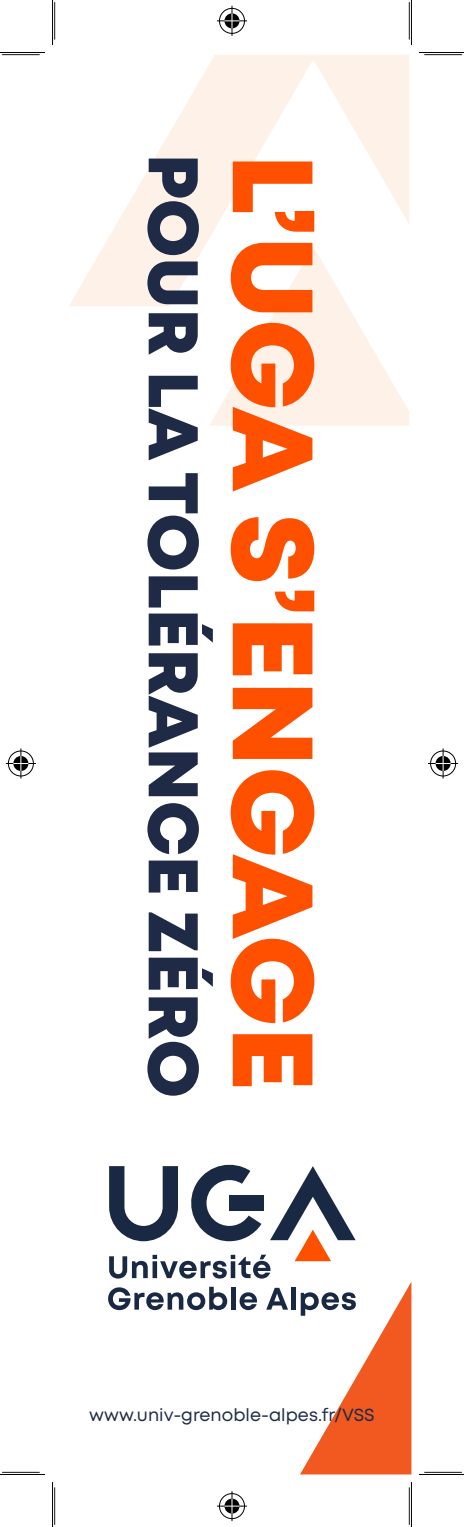
<style>
.page{position:relative;width:464px;height:1527px;background:#fff}
.page>*{position:absolute;margin:0;border:0;box-sizing:border-box;transform-origin:0 0}
.t1{font:800 113.75px "Mont";color:#ff5000}
.t2{font:800 70px "Mont";color:#1f2b46}
.t3{font:17.5px "Mont";color:#1f2b46}
</style>
<div class="page">
<svg style="left:210px;top:306px;width:199px;height:120px;fill:#fef1e8"></svg>
<svg style="left:69px;top:55px;width:340px;height:251px"></svg>
<svg style="left:108px;top:1164px;width:303px;height:310px"></svg>
<svg style="left:2px;top:1471px;width:38px;height:1px"></svg>
<svg style="left:424px;top:1471px;width:37px;height:1px"></svg>
<svg style="left:408px;top:2px;width:1px;height:38px"></svg>
<svg style="left:408px;top:1487px;width:1px;height:37px"></svg>
<hr style="left:2px;top:54px;width:38px;height:1px;background:#000">
<hr style="left:424px;top:54px;width:37px;height:1px;background:#000">
<hr style="left:2px;top:1472px;width:38px;height:1px;background:#000">
<hr style="left:424px;top:1472px;width:37px;height:1px;background:#000">
<hr style="left:54px;top:2px;width:1px;height:38px;background:#000">
<hr style="left:54px;top:1487px;width:1px;height:37px;background:#000">
<hr style="left:409px;top:2px;width:1px;height:38px;background:#000">
<hr style="left:409px;top:1487px;width:1px;height:37px;background:#000">
<hr style="left:0;top:52px;width:45px;height:1px;background:#000">
<hr style="left:419px;top:52px;width:45px;height:1px;background:#000">
<hr style="left:0;top:1474px;width:45px;height:1px;background:#000">
<hr style="left:419px;top:1474px;width:45px;height:1px;background:#000">
<hr style="left:52px;top:0;width:1px;height:45px;background:#000">
<hr style="left:52px;top:1482px;width:1px;height:45px;background:#000">
<hr style="left:411px;top:0;width:1px;height:45px;background:#000">
<hr style="left:411px;top:1482px;width:1px;height:45px;background:#000">
<div style="left:218px;top:7px;width:28px;height:28px;border:3px solid #fff;border-radius:50%"></div>
<hr style="left:217px;top:19px;width:30px;height:3px;background:#fff">
<hr style="left:230px;top:6px;width:3px;height:30px;background:#fff">
<div style="left:223px;top:12px;width:18px;height:18px;border:3px solid #fff;border-radius:50%"></div>
<div style="left:219px;top:8px;width:26px;height:26px;border:1px solid #000;border-radius:50%"></div>
<hr style="left:217px;top:20px;width:30px;height:1px;background:#000">
<hr style="left:231px;top:6px;width:1px;height:30px;background:#000">
<svg style="left:224px;top:13px;width:15px;height:15px"></svg>
<div style="left:218px;top:1492px;width:28px;height:28px;border:3px solid #fff;border-radius:50%"></div>
<hr style="left:217px;top:1504px;width:30px;height:3px;background:#fff">
<hr style="left:230px;top:1491px;width:3px;height:30px;background:#fff">
<div style="left:223px;top:1497px;width:18px;height:18px;border:3px solid #fff;border-radius:50%"></div>
<div style="left:219px;top:1493px;width:26px;height:26px;border:1px solid #000;border-radius:50%"></div>
<hr style="left:217px;top:1505px;width:30px;height:1px;background:#000">
<hr style="left:231px;top:1491px;width:1px;height:30px;background:#000">
<svg style="left:224px;top:1498px;width:15px;height:15px"></svg>
<div style="left:7px;top:749px;width:28px;height:28px;border:3px solid #fff;border-radius:50%"></div>
<hr style="left:6px;top:762px;width:30px;height:3px;background:#fff">
<hr style="left:19px;top:748px;width:3px;height:30px;background:#fff">
<div style="left:12px;top:754px;width:18px;height:18px;border:3px solid #fff;border-radius:50%"></div>
<div style="left:8px;top:750px;width:26px;height:26px;border:1px solid #000;border-radius:50%"></div>
<hr style="left:6px;top:763px;width:30px;height:1px;background:#000">
<hr style="left:20px;top:748px;width:1px;height:30px;background:#000">
<svg style="left:13px;top:756px;width:15px;height:15px"></svg>
<div style="left:429px;top:749px;width:28px;height:28px;border:3px solid #fff;border-radius:50%"></div>
<hr style="left:428px;top:762px;width:30px;height:3px;background:#fff">
<hr style="left:441px;top:748px;width:3px;height:30px;background:#fff">
<div style="left:434px;top:754px;width:18px;height:18px;border:3px solid #fff;border-radius:50%"></div>
<div style="left:430px;top:750px;width:26px;height:26px;border:1px solid #000;border-radius:50%"></div>
<hr style="left:428px;top:763px;width:30px;height:1px;background:#000">
<hr style="left:442px;top:748px;width:1px;height:30px;background:#000">
<svg style="left:435px;top:756px;width:15px;height:15px"></svg>
<h2 class="t2" style="left:219px;top:154px;width:945px;rotate:90deg">POUR LA TOLÉRANCE ZÉRO</h2>
<h1 class="t1" style="left:347px;top:154px;width:938px;rotate:90deg">L’UGA S’ENGAGE</h1>
<p class="t3" style="left:89px;top:1404px;width:287px">www.univ-grenoble-alpes.fr/VSS</p>
</div>
